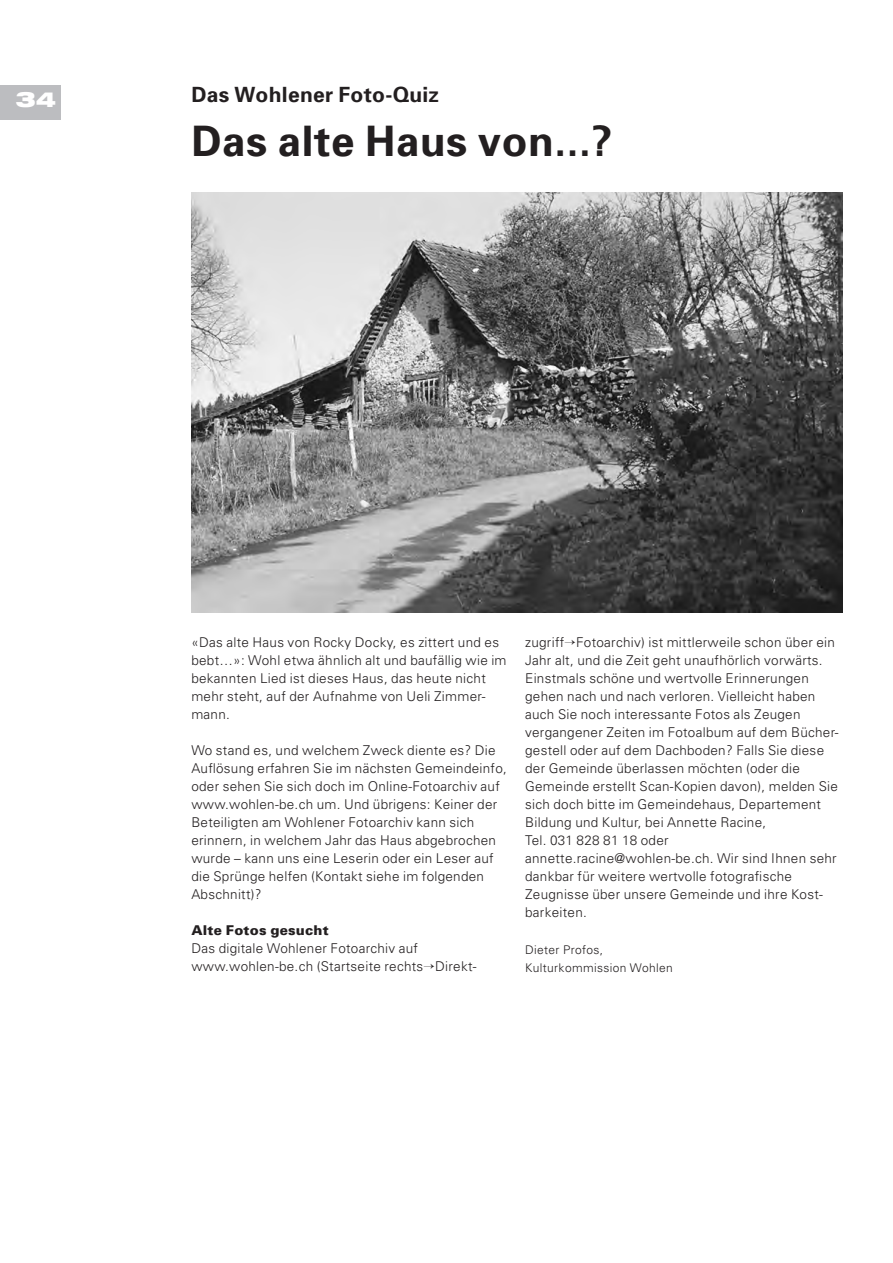
<style>
.page{position:relative;width:893px;height:1263px;background:#fff}
.page>*{position:absolute;margin:0;border:0;box-sizing:border-box;transform-origin:0 0}
.t1{font:700 42px "Univers";letter-spacing:.015em;color:#231f20}
.t2{font:700 21px "Univers";letter-spacing:.015em;color:#231f20}
.t3{font:900 expanded 21px "Helvetica Neue LT Com";color:#fff}
.t4{font:300 13.5px/18px "Univers";letter-spacing:.02em;color:#231f20}
.t5{font:900 13.5px "Univers";letter-spacing:.015em;color:#231f20}
.t6{font:300 12px/18px "Univers";letter-spacing:.03em;color:#231f20}
</style>
<div class="page">
<div style="left:0;top:85px;width:61px;height:35px;background:#bcbdc0"></div>
<img style="left:191px;top:193px;width:652px;height:420px">
<h2 class="t3" style="left:15px;top:86px;width:42px">34</h2>
<h2 class="t2" style="left:191px;top:81px;width:249px">Das Wohlener Foto-Quiz</h2>
<h1 class="t1" style="left:191px;top:114px;width:423px">Das alte Haus von...?</h1>
<p class="t4" style="left:191px;top:633px;width:317px">«Das alte Haus von Rocky Docky, es zittert und es bebt…»: Wohl etwa ähnlich alt und baufällig wie im bekannten Lied ist dieses Haus, das heute nicht mehr steht, auf der Aufnahme von Ueli Zimmer&shy;mann.</p>
<p class="t4" style="left:191px;top:741px;width:317px">Wo stand es, und welchem Zweck diente es? Die Auflösung erfahren Sie im nächsten Gemeindeinfo, oder sehen Sie sich doch im Online-Fotoarchiv auf www.wohlen-be.ch um. Und übrigens: Keiner der Beteiligten am Wohlener Fotoarchiv kann sich erinnern, in welchem Jahr das Haus abgebrochen wurde – kann uns eine Leserin oder ein Leser auf die Sprünge helfen (Kontakt siehe im folgenden Abschnitt)?</p>
<p class="t5" style="left:191px;top:922px;width:139px">Alte Fotos gesucht</p>
<p class="t4" style="left:191px;top:939px;width:287px">Das digitale Wohlener Fotoarchiv auf www.wohlen-be.ch (Startseite rechts→Direkt-</p>
<p class="t4" style="left:525px;top:633px;width:315px">zugriff→Fotoarchiv) ist mittlerweile schon über ein Jahr alt, und die Zeit geht unaufhörlich vorwärts.<br>Einstmals schöne und wertvolle Erinnerungen gehen nach und nach verloren. Vielleicht haben auch Sie noch interessante Fotos als Zeugen vergangener Zeiten im Fotoalbum auf dem Bücher&shy;gestell oder auf dem Dachboden? Falls Sie diese der Gemeinde überlassen möchten (oder die Gemeinde erstellt Scan-Kopien davon), melden Sie sich doch bitte im Gemeindehaus, Departement Bildung und Kultur, bei Annette Racine,<br>Tel. 031 828 81 18 oder annette.racine@wohlen-be.ch. Wir sind Ihnen sehr dankbar für weitere wertvolle fotografische Zeugnisse über unsere Gemeinde und ihre Kost&shy;barkeiten.</p>
<p class="t6" style="left:525px;top:940px;width:149px">Dieter Profos,<br>Kulturkommission Wohlen</p>
</div>
